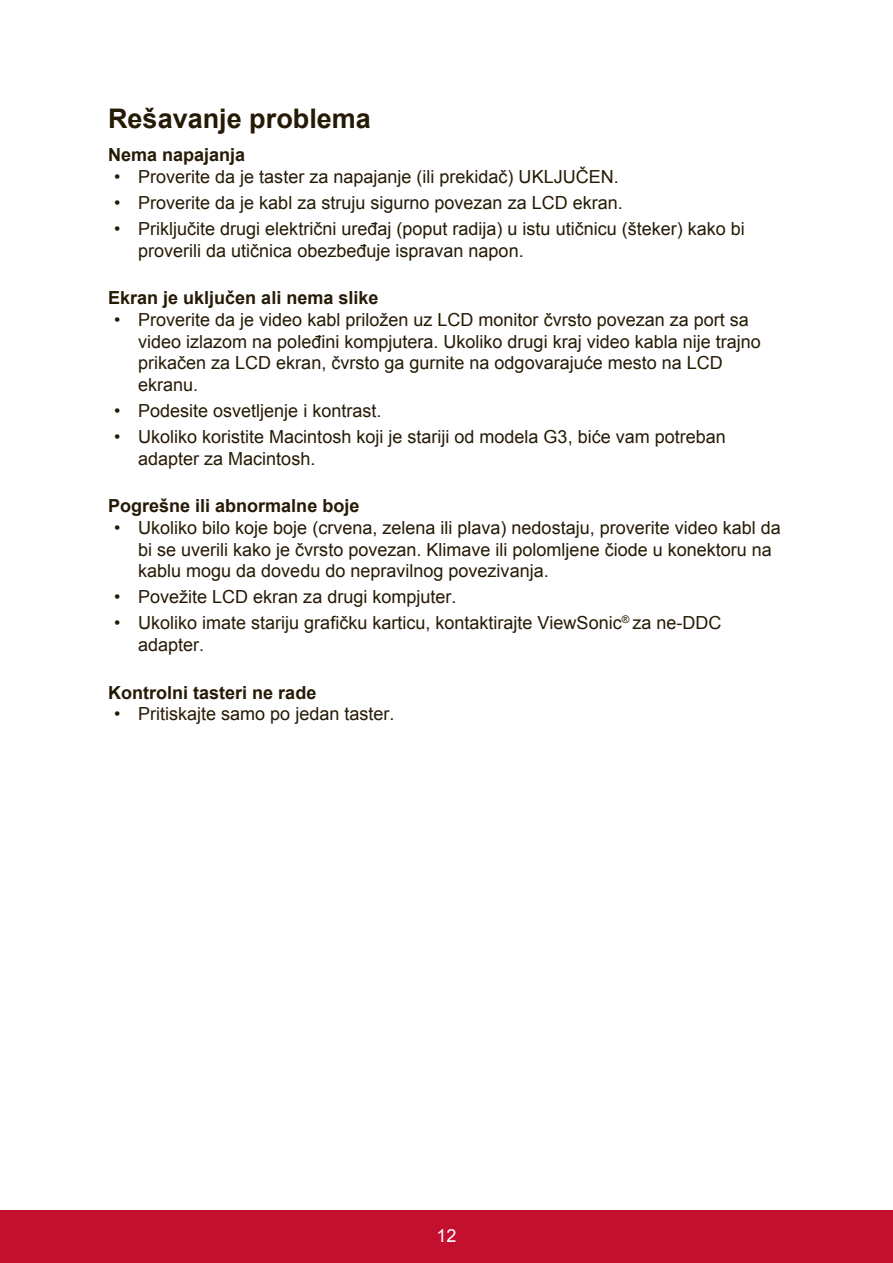
<style>
.page{position:relative;width:893px;height:1263px;background:#fff}
.page>*{position:absolute;margin:0;border:0;box-sizing:border-box;transform-origin:0 0}
.t1{font:700 27px "Arial";color:#251a05}
.t2{font:18px/21.6px "Arial";color:#251a05}
.t3{font:700 18px "Arial";color:#251a05}
.t4{font:18px "Arial";color:#fff}
</style>
<div class="page">
<div style="left:0;top:1210px;width:892px;height:53px;background:#c3102f"></div>
<h1 class="t1" style="left:108px;top:100px;width:264px">Rešavanje problema</h1>
<p class="t3" style="left:108px;top:143px;width:139px">Nema napajanja</p>
<p class="t2" style="left:114px;top:166px;width:506px">• Proverite da je taster za napajanje (ili prekidač) UKLJUČEN.</p>
<p class="t2" style="left:114px;top:192px;width:510px">• Proverite da je kabl za struju sigurno povezan za LCD ekran.</p>
<p class="t2" style="left:138px;top:218px;width:608px;text-indent:-24px">• Priključite drugi električni uređaj (poput radija) u istu utičnicu (šteker) kako bi proverili da utičnica obezbeđuje ispravan napon.</p>
<p class="t3" style="left:108px;top:286px;width:272px">Ekran je uključen ali nema slike</p>
<p class="t2" style="left:138px;top:309px;width:624px;text-indent:-24px">• Proverite da je video kabl priložen uz LCD monitor čvrsto povezan za port sa video izlazom na poleđini kompjutera. Ukoliko drugi kraj video kabla nije trajno prikačen za LCD ekran, čvrsto ga gurnite na odgovarajuće mesto na LCD ekranu.</p>
<p class="t2" style="left:114px;top:400px;width:269px">• Podesite osvetljenje i kontrast.</p>
<p class="t2" style="left:138px;top:426px;width:589px;text-indent:-24px">• Ukoliko koristite Macintosh koji je stariji od modela G3, biće vam potreban adapter za Macintosh.</p>
<p class="t3" style="left:108px;top:494px;width:253px">Pogrešne ili abnormalne boje</p>
<p class="t2" style="left:138px;top:517px;width:644px;text-indent:-24px">• Ukoliko bilo koje boje (crvena, zelena ili plava) nedostaju, proverite video kabl da bi se uverili kako je čvrsto povezan. Klimave ili polomljene čiode u konektoru na kablu mogu da dovedu do nepravilnog povezivanja.</p>
<p class="t2" style="left:114px;top:586px;width:344px">• Povežite LCD ekran za drugi kompjuter.</p>
<p class="t2" style="left:138px;top:612px;width:584px;text-indent:-24px">• Ukoliko imate stariju grafičku karticu, kontaktirajte ViewSonic<sup>®</sup> za ne-DDC adapter.</p>
<p class="t3" style="left:108px;top:680px;width:210px">Kontrolni tasteri ne rade</p>
<p class="t2" style="left:114px;top:703px;width:282px">• Pritiskajte samo po jedan taster.</p>
<p class="t4" style="left:436px;top:1223px;width:22px">12</p>
</div>
